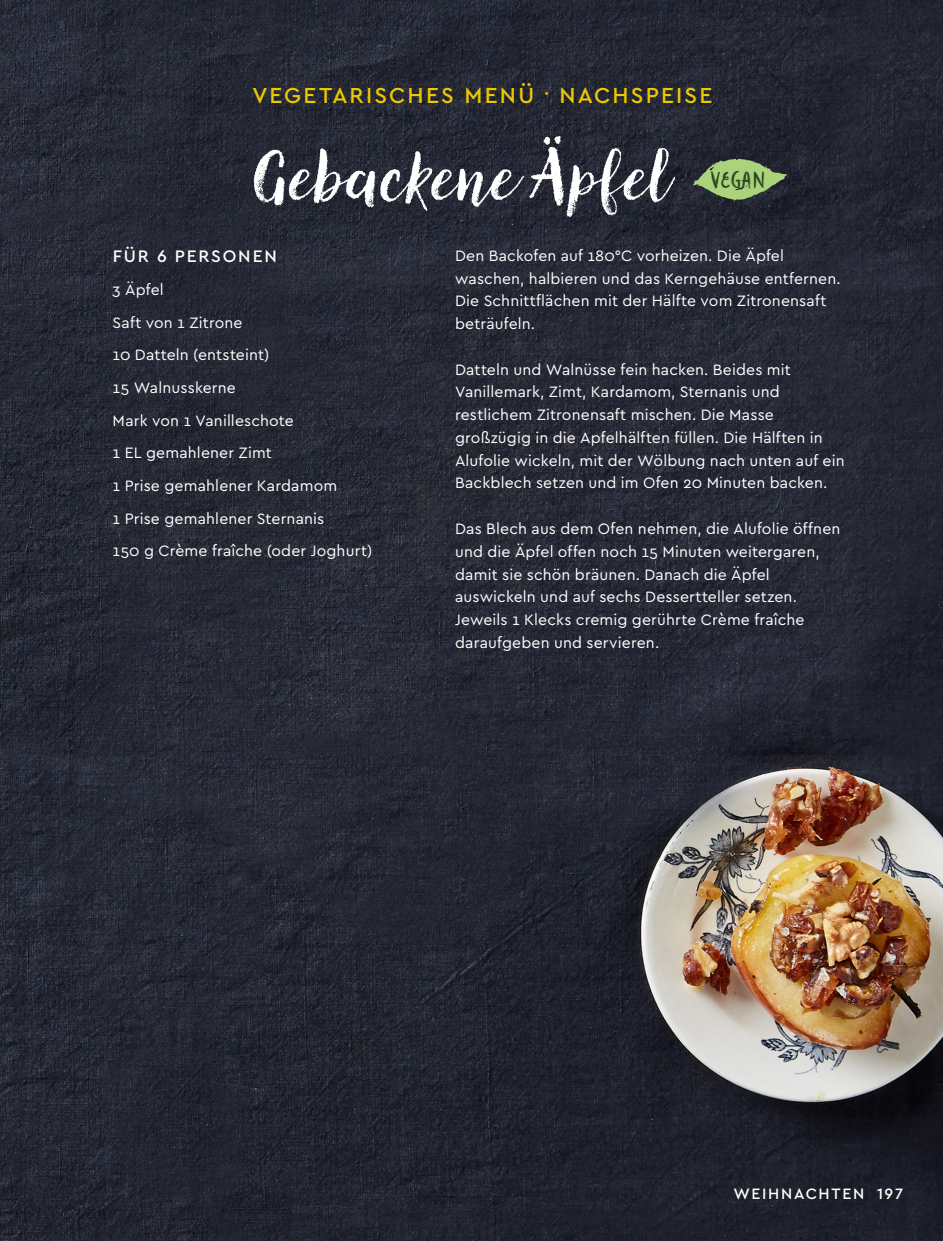
<style>
.page{position:relative;width:943px;height:1241px;background:#fff}
.page>*{position:absolute;margin:0;border:0;box-sizing:border-box;transform-origin:0 0}
.Rezept_-_Name{font:70px "Canvas Script";color:#fff}
.Rezept_-_Für_xxxx{font:500 22.75px "Cera PRO";letter-spacing:.095em;color:#eac802}
.Rezept_-_Name-2{font:22.75px "Canvas Curly Sans Combined";letter-spacing:-.05em;color:#2a4723}
.Rezept_-_Für_xxxx-2{font:500 17.5px "Cera PRO";letter-spacing:.1em;color:#fff}
.Rezept_-_Zubereitung{font:15.75px/22.8px "Cera PRO";letter-spacing:.01em;color:#fff}
.Rezept_-_Zutaten{font:15.75px "Cera PRO";letter-spacing:.01em;color:#fff}
.t1{font:500 15.75px "Cera PRO";letter-spacing:.105em;color:#fff}
</style>
<div class="page">
<img style="left:0;top:0;width:943px;height:1240px">
<svg style="left:692px;top:159px;width:95px;height:42px;background:#738b5d"></svg>
<p class="Rezept_-_Für_xxxx" style="left:252px;top:80px;width:461px">VEGETARISCHES MENÜ . NACHSPEISE</p>
<p class="Rezept_-_Name" style="left:254px;top:133px;width:418px">Gebackene Äpfel</p>
<p class="Rezept_-_Für_xxxx-2" style="left:113px;top:245px;width:165px">FÜR 6 PERSONEN</p>
<p class="Rezept_-_Zutaten" style="left:113px;top:279px;width:53px">3 Äpfel</p>
<p class="Rezept_-_Zutaten" style="left:113px;top:312px;width:131px">Saft von 1 Zitrone</p>
<p class="Rezept_-_Zutaten" style="left:113px;top:344px;width:158px">10 Datteln (entsteint)</p>
<p class="Rezept_-_Zutaten" style="left:113px;top:377px;width:125px">15 Walnusskerne</p>
<p class="Rezept_-_Zutaten" style="left:113px;top:410px;width:183px">Mark von 1 Vanilleschote</p>
<p class="Rezept_-_Zutaten" style="left:113px;top:442px;width:161px">1 EL gemahlener Zimt</p>
<p class="Rezept_-_Zutaten" style="left:113px;top:475px;width:226px">1 Prise gemahlener Kardamom</p>
<p class="Rezept_-_Zutaten" style="left:113px;top:508px;width:213px">1 Prise gemahlener Sternanis</p>
<p class="Rezept_-_Zutaten" style="left:113px;top:540px;width:261px">150 g Crème fraîche (oder Joghurt)</p>
<p class="Rezept_-_Name-2" style="left:710px;top:166px;width:58px">VEGAN</p>
<p class="Rezept_-_Zubereitung" style="left:455px;top:243px;width:387px">Den Backofen auf 180°C vorheizen. Die Äpfel waschen, halbieren und das Kerngehäuse entfernen.<br>Die Schnittflächen mit der Hälfte vom Zitronensaft beträufeln.</p>
<p class="Rezept_-_Zubereitung" style="left:455px;top:357px;width:391px">Datteln und Walnüsse fein hacken. Beides mit Vanillemark, Zimt, Kardamom, Sternanis und restlichem Zitronensaft mischen. Die Masse großzügig in die Apfelhälften füllen. Die Hälften in Alufolie wickeln, mit der Wölbung nach unten auf ein Backblech setzen und im Ofen 20 Minuten backen.</p>
<p class="Rezept_-_Zubereitung" style="left:455px;top:516px;width:387px">Das Blech aus dem Ofen nehmen, die Alufolie öffnen und die Äpfel offen noch 15 Minuten weitergaren, damit sie schön bräunen. Danach die Äpfel auswickeln und auf sechs Dessertteller setzen.<br>Jeweils 1 Klecks cremig gerührte Crème fraîche daraufgeben und servieren.</p>
<p class="t1" style="left:733px;top:1182px;width:171px">WEIHNACHTEN 197</p>
</div>
